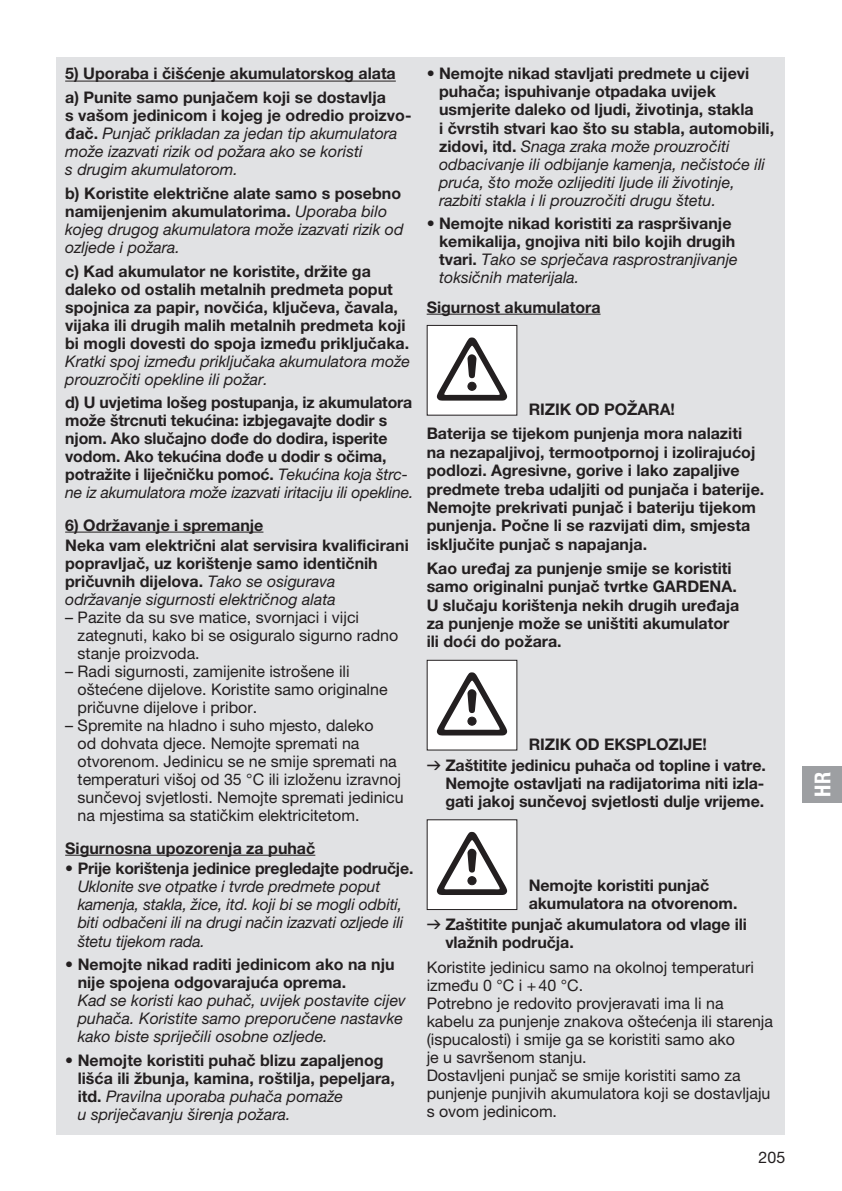
<style>
.page{position:relative;width:842px;height:1191px;background:#fff}
.page>*{position:absolute;margin:0;border:0;box-sizing:border-box;transform-origin:0 0}
.t1{font:22px "GARDENA Pro Bo Cond";color:#fff}
.t2{font:700 16px/18px "GARDENA Pro";color:#231f20}
.t3{font:16px/18px "GARDENA Pro";color:#231f20}
.t4{font:italic 16px/18px "GARDENA Pro";color:#231f20}
.s1{font-weight:700;font-style:normal}
.s2{font-weight:400;font-style:italic}
.s3{font-family:"Formdruck";font-weight:400}
</style>
<div class="page">
<div style="left:802px;top:766px;width:40px;height:36px;background:#9d9fa2"></div>
<div style="left:57px;top:57px;width:728px;height:1077px;background:#e1e2e4"></div>
<hr style="left:65px;top:81px;width:331px;height:1px;background:#231f20">
<hr style="left:65px;top:532px;width:198px;height:1px;background:#231f20">
<hr style="left:65px;top:855px;width:250px;height:1px;background:#231f20">
<hr style="left:427px;top:314px;width:174px;height:1px;background:#231f20">
<div style="left:427px;top:325px;width:90px;height:90px;background:#fff"></div>
<svg style="left:437px;top:337px;width:70px;height:63px"></svg>
<div style="left:427px;top:660px;width:90px;height:90px;background:#fff"></div>
<svg style="left:437px;top:672px;width:70px;height:63px"></svg>
<div style="left:427px;top:819px;width:90px;height:90px;background:#fff"></div>
<svg style="left:437px;top:832px;width:70px;height:63px"></svg>
<div style="left:427px;top:819px;width:90px;height:91px;border:1px solid #231f20"></div>
<p class="t2" style="left:65px;top:62px;width:332px;line-height:23.6px">5) Uporaba i čišćenje akumulatorskog alata a) Punite samo punjačem koji se dostavlja</p>
<p class="t4" style="left:65px;top:106px;width:348px"><span class="s1">s vašom jedinicom i kojeg je odredio proizvo&shy;đač.</span> Punjač prikladan za jedan tip akumulatora može izazvati rizik od požara ako se koristi<br>s drugim akumulatorom.</p>
<p class="t4" style="left:65px;top:184px;width:340px"><span class="s1">b) Koristite električne alate samo s posebno namijenjenim akumulatorima.</span> Uporaba bilo kojeg drugog akumulatora može izazvati rizik od ozljede i požara.</p>
<p class="t2" style="left:65px;top:261px;width:345px">c) Kad akumulator ne koristite, držite ga daleko od ostalih metalnih predmeta poput spojnica za papir, novčića, ključeva, čavala, vijaka ili drugih malih metalnih predmeta koji bi mogli dovesti do spoja između priključaka.</p>
<p class="t4" style="left:65px;top:352px;width:346px">Kratki spoj između priključaka akumulatora može prouzročiti opekline ili požar.</p>
<p class="t2" style="left:65px;top:393px;width:350px">d) U uvjetima lošeg postupanja, iz akumulatora može štrcnuti tekućina: izbjegavajte dodir s njom. Ako slučajno dođe do dodira, isperite vodom. Ako tekućina dođe u dodir s očima, potražite i liječničku pomoć. <span class="s2">Tekućina koja štrc&shy;ne iz akumulatora može izazvati iritaciju ili opekline.</span></p>
<p class="t2" style="left:65px;top:514px;width:345px;line-height:20.8px">6) Održavanje i spremanje<br>Neka vam električni alat servisira kvalificirani</p>
<p class="t2" style="left:65px;top:554px;width:314px">popravljač, uz korištenje samo identičnih pričuvnih dijelova. <span class="s2">Tako se osigurava održavanje sigurnosti električnog alata</span></p>
<p class="t3" style="left:78px;top:608px;width:322px;text-indent:-12px">– Pazite da su sve matice, svornjaci i vijci zategnuti, kako bi se osiguralo sigurno radno stanje proizvoda.</p>
<p class="t3" style="left:78px;top:662px;width:311px;text-indent:-12px">– Radi sigurnosti, zamijenite istrošene ili oštećene dijelove. Koristite samo originalne pričuvne dijelove i pribor.</p>
<p class="t3" style="left:78px;top:716px;width:327px;text-indent:-12px">– Spremite na hladno i suho mjesto, daleko<br>od dohvata djece. Nemojte spremati na otvorenom. Jedinicu se ne smije spremati na temperaturi višoj od 35 °C ili izloženu izravnoj sunčevoj svjetlosti. Nemojte spremati jedinicu na mjestima sa statičkim elektricitetom.</p>
<p class="t2" style="left:65px;top:838px;width:252px">Sigurnosna upozorenja za puhač</p>
<p class="t2" style="left:65px;top:859px;width:350px">• Prije korištenja jedinice pregledajte područje.</p>
<p class="t4" style="left:78px;top:877px;width:327px">Uklonite sve otpatke i tvrde predmete poput kamenja, stakla, žice, itd. koji bi se mogli odbiti, biti odbačeni ili na drugi način izazvati ozljede ili štetu tijekom rada.</p>
<p class="t2" style="left:78px;top:955px;width:318px;text-indent:-12px">• Nemojte nikad raditi jedinicom ako na nju nije spojena odgovarajuća oprema.</p>
<p class="t4" style="left:78px;top:991px;width:330px">Kad se koristi kao puhač, uvijek postavite cijev puhača. Koristite samo preporučene nastavke kako biste spriječili osobne ozljede.</p>
<p class="t2" style="left:78px;top:1050px;width:319px;text-indent:-12px">• Nemojte koristiti puhač blizu zapaljenog lišća ili žbunja, kamina, roštilja, pepeljara, itd. <span class="s2">Pravilna uporaba puhača pomaže<br>u spriječavanju širenja požara.</span></p>
<p class="t2" style="left:439px;top:64px;width:337px;text-indent:-12px">• Nemojte nikad stavljati predmete u cijevi puhača; ispuhivanje otpadaka uvijek usmjerite daleko od ljudi, životinja, stakla<br>i čvrstih stvari kao što su stabla, automobili, zidovi, itd. <span class="s2">Snaga zraka može prouzročiti odbacivanje ili odbijanje kamenja, nečistoće ili pruća, što može ozlijediti ljude ili životinje, razbiti stakla i li prouzročiti drugu štetu.</span></p>
<p class="t2" style="left:439px;top:214px;width:300px;text-indent:-12px">• Nemojte nikad koristiti za raspršivanje kemikalija, gnojiva niti bilo kojih drugih tvari. <span class="s2">Tako se sprječava rasprostranjivanje toksičnih materijala.</span></p>
<p class="t2" style="left:427px;top:297px;width:175px">Sigurnost akumulatora</p>
<p class="t2" style="left:427px;top:397px;width:317px;line-height:24px;text-indent:102px">RIZIK OD POŽARA!<br>Baterija se tijekom punjenja mora nalaziti</p>
<p class="t2" style="left:427px;top:442px;width:339px">na nezapaljivoj, termootpornoj i izolirajućoj podlozi. Agresivne, gorive i lako zapaljive predmete treba udaljiti od punjača i baterije.<br>Nemojte prekrivati punjač i bateriju tijekom punjenja. Počne li se razvijati dim, smjesta isključite punjač s napajanja.</p>
<p class="t2" style="left:427px;top:558px;width:314px">Kao uređaj za punjenje smije se koristiti samo originalni punjač tvrtke GARDENA.<br>U slučaju korištenja nekih drugih uređaja za punjenje može se uništiti akumulator ili doći do požara.</p>
<p class="t2" style="left:427px;top:733px;width:341px;line-height:20.8px;text-indent:102px">RIZIK OD EKSPLOZIJE!<br><span class="s3">v</span> Zaštitite jedinicu puhača od topline i vatre.</p>
<p class="t2" style="left:445px;top:774px;width:321px">Nemojte ostavljati na radijatorima niti izla&shy;gati jakoj sunčevoj svjetlosti dulje vrijeme.</p>
<p class="t2" style="left:529px;top:876px;width:210px">Nemojte koristiti punjač akumulatora na otvorenom.</p>
<p class="t2" style="left:445px;top:915px;width:303px;text-indent:-19px"><span class="s3">v</span> Zaštitite punjač akumulatora od vlage ili vlažnih područja.</p>
<p class="t3" style="left:427px;top:958px;width:348px">Koristite jedinicu samo na okolnoj temperaturi između 0 °C i +40 °C.<br>Potrebno je redovito provjeravati ima li na kabelu za punjenje znakova oštećenja ili starenja (ispucalosti) i smije ga se koristiti samo ako<br>je u savršenom stanju.<br>Dostavljeni punjač se smije koristiti samo za punjenje punjivih akumulatora koji se dostavljaju s ovom jedinicom.</p>
<p class="t3" style="left:759px;top:1147px;width:28px">205</p>
<h1 class="t1" style="left:809px;top:796px;width:26px;rotate:-90deg">HR</h1>
</div>
